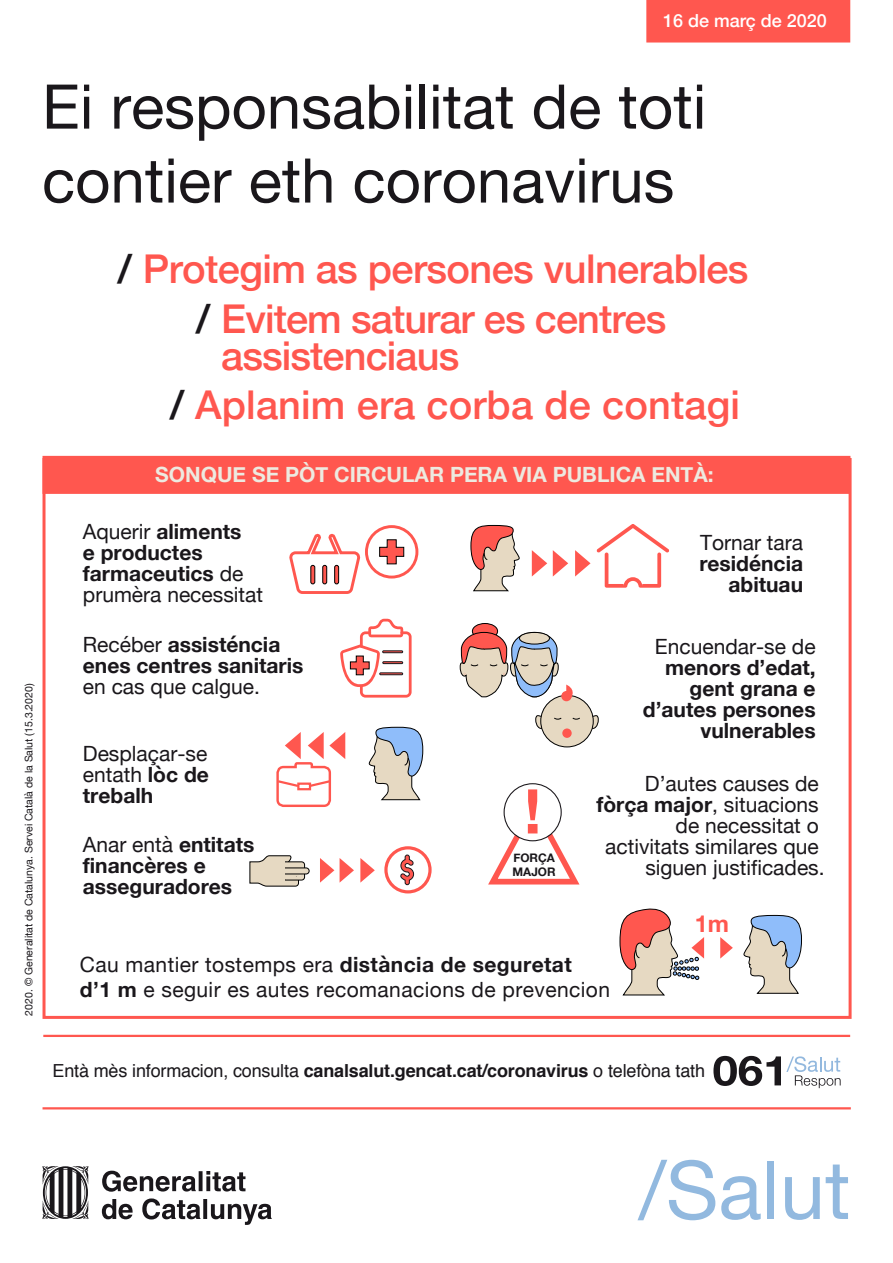
<style>
.page{position:relative;width:893px;height:1263px;background:#fff}
.page>*{position:absolute;margin:0;border:0;box-sizing:border-box;transform-origin:0 0}
.t1{font:81px "Helvetica Neue";color:#92b9df}
.t2{font:61.65px/73.9px "Helvetica Neue";color:#1a171b}
.t3{font:500 39.75px/50.2px "Helvetica Neue";letter-spacing:-.015em;color:#ff574f;text-align:center}
.t4{font:500 39.75px/48.9px "Helvetica Neue";letter-spacing:.005em;color:#ff574f}
.t5{font:700 23.4px "Helvetica Neue";color:#ff574f}
.t6{font:700 21px/21px "Helvetica Neue";color:#1a171b}
.t7{font:21px/21px "Helvetica Neue";color:#1a171b;text-align:justify}
.t8{font:21px/25.2px "Helvetica Neue";letter-spacing:.02em;color:#1a171b}
.t9{font:700 21px "Helvetica Neue";color:#edeae0}
.t10{font:18px "Helvetica";letter-spacing:-.01em;color:#1a171b}
.t11{font:500 18px "Helvetica Neue";color:#fff}
.t12{font:700 11.85px/13.5px "Helvetica Neue";color:#1a171b}
.t13{font:10.5px "Helvetica Neue";color:#1a171b}
.s1{color:#1a171b}
.s2{font-weight:400}
.s3{font-weight:700}
</style>
<div class="page">
<div style="left:647px;top:1px;width:202px;height:41px;background:#ff574f"></div>
<div style="left:646px;top:0;width:204px;height:43px;border:2px solid #ff574f"></div>
<svg style="left:102px;top:1170px;width:170px;height:55px"></svg>
<svg style="left:42px;top:1166px;width:46px;height:53px"></svg>
<div style="left:43px;top:456px;width:807px;height:38px;background:#ff574f;border:2px solid #ff574f"></div>
<div style="left:472px;top:623px;width:26px;height:16px;background:#ff574f;border-radius:50%"></div>
<div style="left:472px;top:623px;width:26px;height:16px;border:1px solid #000;border-radius:50%"></div>
<svg style="left:460px;top:632px;width:98px;height:65px"></svg>
<hr style="left:43px;top:1107px;width:808px;height:2px;background:#ff574f">
<svg style="left:713px;top:1056px;width:128px;height:32px"></svg>
<hr style="left:43px;top:1035px;width:807px;height:2px;background:#ff574f">
<svg style="left:289px;top:533px;width:72px;height:61px"></svg>
<div style="left:311px;top:565px;width:4px;height:19px;border:1px solid #000;border-radius:2px"></div>
<div style="left:323px;top:565px;width:4px;height:19px;border:1px solid #000;border-radius:2px"></div>
<hr style="left:335px;top:565px;width:4px;height:19px;background:#ff574f;border-radius:2px">
<div style="left:334px;top:565px;width:5px;height:19px;border:1px solid #000;border-radius:2px"></div>
<div style="left:365px;top:525px;width:53px;height:53px;border:3px solid #ff574f;border-radius:50%"></div>
<svg style="left:379px;top:539px;width:25px;height:25px"></svg>
<svg style="left:340px;top:619px;width:72px;height:79px"></svg>
<svg style="left:369px;top:727px;width:54px;height:73px"></svg>
<svg style="left:276px;top:732px;width:69px;height:75px"></svg>
<div style="left:541px;top:695px;width:52px;height:52px;background:#e6d9c2;border-radius:50%"></div>
<svg style="left:536px;top:715px;width:62px;height:18px"></svg>
<div style="left:563px;top:729px;width:8px;height:8px;background:#ff574f;border-radius:50%"></div>
<div style="left:562px;top:728px;width:10px;height:10px;border:2px solid #ff574f;border-radius:50%"></div>
<div style="left:562px;top:692px;width:9px;height:8px;background:#ff574f;border-radius:50%"></div>
<div style="left:561px;top:691px;width:11px;height:10px;border:2px solid #ff574f;border-radius:50%"></div>
<svg style="left:566px;top:684px;width:10px;height:17px"></svg>
<svg style="left:504px;top:784px;width:57px;height:57px"></svg>
<svg style="left:488px;top:789px;width:92px;height:96px"></svg>
<svg style="left:250px;top:855px;width:59px;height:31px"></svg>
<div style="left:267px;top:861px;width:18px;height:20px;background:#e6d9c2"></div>
<div style="left:384px;top:846px;width:48px;height:47px;border:3px solid #ff574f;border-radius:50%"></div>
<svg style="left:400px;top:855px;width:14px;height:30px"></svg>
<svg style="left:320px;top:858px;width:14px;height:25px"></svg>
<svg style="left:340px;top:858px;width:14px;height:24px"></svg>
<svg style="left:360px;top:858px;width:15px;height:25px"></svg>
<svg style="left:471px;top:525px;width:48px;height:66px"></svg>
<svg style="left:596px;top:524px;width:73px;height:64px"></svg>
<svg style="left:532px;top:550px;width:15px;height:26px"></svg>
<svg style="left:553px;top:550px;width:15px;height:26px"></svg>
<svg style="left:575px;top:550px;width:15px;height:26px"></svg>
<svg style="left:744px;top:915px;width:58px;height:78px"></svg>
<svg style="left:720px;top:937px;width:13px;height:21px"></svg>
<svg style="left:620px;top:908px;width:84px;height:87px"></svg>
<p class="t11" style="left:663px;top:6px;width:165px">16 de març de 2020</p>
<h2 class="t2" style="left:42px;top:73px;width:666px">Ei responsabilitat de toti contier eth coronavirus</h2>
<p class="t13" style="left:21px;top:1015px;width:334px;rotate:-90deg">2020. © Generalitat de Catalunya. Servei Català de la Salut (15.3.2020)</p>
<h3 class="t3" style="left:118px;top:240px;width:632px"><span class="s1">/</span> Protegim as persones vulnerables <span class="s1">/</span> Evitem saturar es centres</h3>
<h3 class="t4" style="left:170px;top:328px;width:571px;text-indent:51px">assistenciaus<br><span class="s1">/</span> Aplanim era corba de contagi</h3>
<p class="t9" style="left:155px;top:458px;width:560px">SONQUE SE PÒT CIRCULAR PERA VIA PUBLICA ENTÀ:</p>
<p class="t6" style="left:83px;top:522px;width:182px"><span class="s2">Aquerir</span> aliments<br>e productes farmaceutics <span class="s2">de prumèra necessitat</span></p>
<p class="t6" style="left:83px;top:634px;width:222px"><span class="s2">Recéber</span> assisténcia enes centres sanitaris</p>
<p class="t7" style="left:83px;top:677px;width:178px">en cas que calgue.</p>
<p class="t7" style="left:83px;top:744px;width:127px">Desplaçar-se entath <span class="s3">lòc de trebalh</span></p>
<p class="t6" style="left:83px;top:835px;width:173px"><span class="s2">Anar entà</span> entitats financères e asseguradores</p>
<p class="t12" style="left:513px;top:851px;width:45px">FORÇA<br>MAJOR</p>
<p class="t7" style="left:700px;top:533px;width:105px">Tornar tara</p>
<p class="t6" style="left:699px;top:554px;width:105px;text-align:right">residéncia abituau</p>
<p class="t7" style="left:655px;top:637px;width:162px">Encuendar-se de</p>
<p class="t6" style="left:643px;top:658px;width:174px;text-align:right">menors d’edat, gent grana e d’autes persones vulnerables</p>
<p class="t7" style="left:596px;top:774px;width:230px;text-align:right">D’autes causes de <span class="s3">fòrça major</span>, situacions de necessitat o activitats similares que siguen justificades.</p>
<p class="t5" style="left:695px;top:906px;width:36px">1m</p>
<p class="t8" style="left:80px;top:953px;width:532px">Cau mantier tostemps era <span class="s3">distància de seguretat<br>d’1 m</span> e seguir es autes recomanacions de prevencion</p>
<p class="t10" style="left:53px;top:1056px;width:654px">Entà mès informacion, consulta <span class="s3">canalsalut.gencat.cat/coronavirus</span> o telefòna tath</p>
<h1 class="t1" style="left:639px;top:1132px;width:213px">/Salut</h1>
</div>
